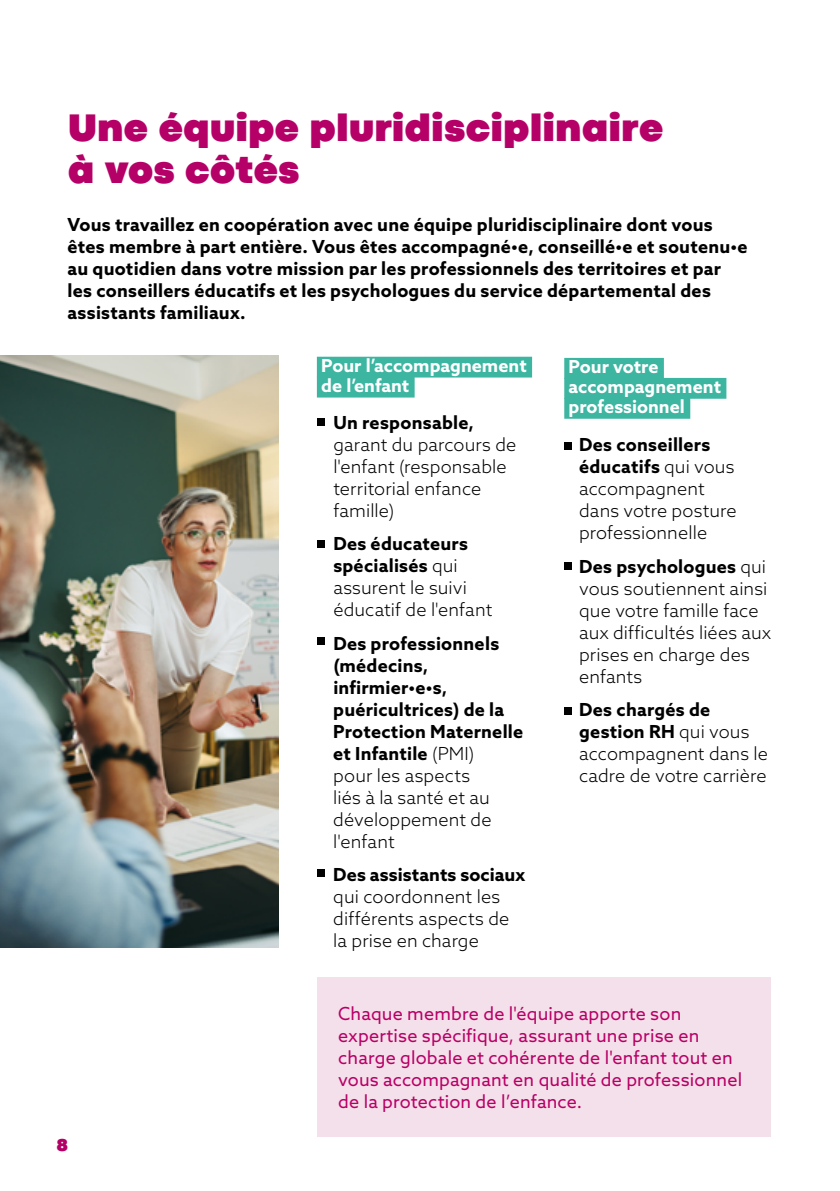
<style>
.page{position:relative;width:840px;height:1191px;background:#fff}
.page>*{position:absolute;margin:0;border:0;box-sizing:border-box;transform-origin:0 0}
.t1{font:900 40px/42px "Codec Pro";letter-spacing:.015em;color:#b50067}
.t2{font:700 18px/22px "Azo Sans";letter-spacing:.015em;color:#000}
.t3{font:300 18px/22px "Azo Sans";letter-spacing:.005em;color:#000}
.t4{font:18px/22px "Azo Sans";letter-spacing:.01em;color:#b90066}
.t5{font:700 18px/20px "Azo Sans";color:#fff}
.t6{font:900 18px "Codec Pro";color:#b50067}
.s1{font-weight:700}
.s2{font-weight:300}
</style>
<div class="page">
<div style="left:317px;top:977px;width:454px;height:160px;background:#f4e0ea"></div>
<div style="left:317px;top:357px;width:215px;height:20px;background:#3cb5a1"></div>
<div style="left:317px;top:377px;width:97px;height:20px;background:#3cb5a1"></div>
<div style="left:564px;top:358px;width:99px;height:21px;background:#3cb5a1"></div>
<div style="left:564px;top:378px;width:162px;height:21px;background:#3cb5a1"></div>
<div style="left:564px;top:398px;width:126px;height:21px;background:#3cb5a1"></div>
<div style="left:317px;top:418px;width:7px;height:8px;background:#020203"></div>
<div style="left:317px;top:540px;width:7px;height:7px;background:#020203"></div>
<div style="left:317px;top:637px;width:7px;height:7px;background:#020203"></div>
<div style="left:564px;top:442px;width:7px;height:7px;background:#020203"></div>
<div style="left:564px;top:563px;width:7px;height:7px;background:#020203"></div>
<div style="left:564px;top:707px;width:7px;height:7px;background:#020203"></div>
<img style="left:0;top:356px;width:278px;height:591px">
<div style="left:317px;top:869px;width:7px;height:7px;background:#020203"></div>
<h1 class="t1" style="left:68px;top:106px;width:596px">Une équipe pluridisciplinaire à vos côtés</h1>
<p class="t2" style="left:67px;top:213px;width:681px">Vous travaillez en coopération avec une équipe pluridisciplinaire dont vous êtes membre à part entière. Vous êtes accompagné•e, conseillé•e et soutenu•e au quotidien dans votre mission par les professionnels des territoires et par les conseillers éducatifs et les psychologues du service départemental des assistants familiaux.</p>
<p class="t5" style="left:321px;top:355px;width:207px">Pour l’accompagnement de l’enfant</p>
<p class="t5" style="left:568px;top:356px;width:154px">Pour votre accompagnement professionnel</p>
<p class="t2" style="left:333px;top:411px;width:142px">Un responsable,</p>
<p class="t3" style="left:333px;top:433px;width:184px">garant du parcours de l'enfant (responsable territorial enfance famille)</p>
<p class="t3" style="left:333px;top:533px;width:160px"><span class="s1">Des éducateurs spécialisés</span> qui assurent le suivi éducatif de l'enfant</p>
<p class="t2" style="left:333px;top:632px;width:191px">Des professionnels (médecins, infirmier•e•s, puéricultrices) de la<br>Protection Maternelle et Infantile <span class="s2">(PMI)<br>pour les aspects<br>liés à la santé et au développement de l'enfant</span></p>
<p class="t2" style="left:333px;top:863px;width:193px">Des assistants sociaux</p>
<p class="t3" style="left:333px;top:885px;width:177px">qui coordonnent les différents aspects de la prise en charge</p>
<p class="t3" style="left:579px;top:434px;width:159px"><span class="s1">Des conseillers éducatifs</span> qui vous accompagnent dans votre posture professionnelle</p>
<p class="t3" style="left:579px;top:555px;width:193px"><span class="s1">Des psychologues</span> qui vous soutiennent ainsi que votre famille face aux difficultés liées aux prises en charge des enfants</p>
<p class="t3" style="left:579px;top:698px;width:190px"><span class="s1">Des chargés de gestion RH</span> qui vous accompagnent dans le cadre de votre carrière</p>
<p class="t6" style="left:57px;top:1134px;width:13px">8</p>
<p class="t4" style="left:338px;top:1002px;width:405px">Chaque membre de l'équipe apporte son expertise spécifique, assurant une prise en charge globale et cohérente de l'enfant tout en vous accompagnant en qualité de professionnel de la protection de l’enfance.</p>
</div>
